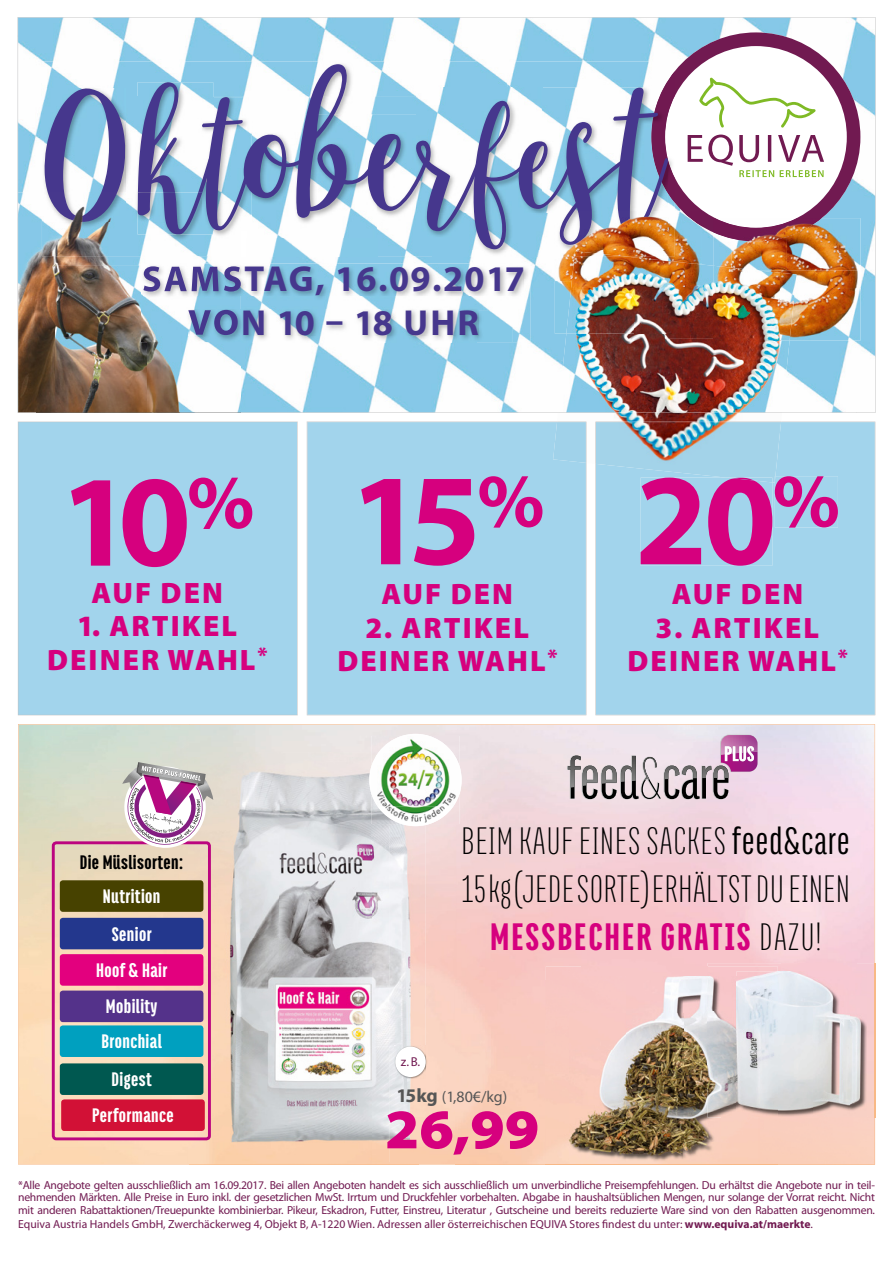
<style>
.page{position:relative;width:893px;height:1263px;background:#fff}
.page>*{position:absolute;margin:0;border:0;box-sizing:border-box;transform-origin:0 0}
.t1{font:700 131.1px "Myriad Pro";color:#d6007e}
.t2{font:101.25px "Malisia Script";color:#46378d}
.t3{font:900 semi-expanded 56.1px "Myriad Pro";color:#d6007e}
.t4{font:41.7px/47.8px "Titular";letter-spacing:.03em;color:#000;text-align:center}
.t5{font:700 36.3px/43.5px "Myriad Pro";letter-spacing:.04em;color:#46378d;text-align:center}
.t6{font:900 29.55px/33.5px "Myriad Pro";letter-spacing:.07em;color:#d6007e;text-align:center}
.t7{font:900 21.3px/36.3px "Titular";letter-spacing:.02em;color:#fff;text-align:center}
.t8{font:900 21.3px "Titular";letter-spacing:.02em;color:#000}
.t9{font:15.9px "Myriad Pro";color:#565656}
.t10{font:12.9px "Myriad Pro";color:#711a51}
.t11{font:11.7px/12.5px "Myriad Pro";color:#711a51;text-align:justify}
.s1{font-size:143.7px}
.s2{font-size:115.5px}
.s3{font-size:92.25px}
.s4{font-style:inherit}
.s5{font-weight:900;color:#d6007e}
.s6{font-weight:700;font-size:19.35px}
.s7{font-weight:700}
</style>
<div class="page">
<svg style="left:18px;top:724px;width:857px;height:440px"></svg>
<img style="left:189px;top:752px;width:182px;height:410px">
<img style="left:371px;top:824px;width:18px;height:338px">
<img style="left:389px;top:824px;width:37px;height:226px">
<img style="left:389px;top:1050px;width:18px;height:112px">
<img style="left:407px;top:1078px;width:19px;height:84px">
<img style="left:371px;top:806px;width:7px;height:18px">
<img style="left:453px;top:806px;width:7px;height:18px">
<img style="left:371px;top:736px;width:89px;height:70px">
<img style="left:378px;top:806px;width:75px;height:18px">
<svg style="left:567px;top:735px;width:190px;height:64px"></svg>
<svg style="left:18px;top:422px;width:280px;height:293px;fill:#a2d4ec"></svg>
<div style="left:307px;top:422px;width:279px;height:293px;background:#a2d4ec"></div>
<div style="left:595px;top:422px;width:280px;height:293px;background:#a2d4ec"></div>
<div style="left:52px;top:841px;width:159px;height:299px;border:3px solid #bb057f;border-radius:3px"></div>
<div style="left:60px;top:918px;width:143px;height:31px;background:#23378d;border-radius:3px"></div>
<div style="left:60px;top:954px;width:143px;height:32px;background:#e3007e;border-radius:3px"></div>
<div style="left:60px;top:1063px;width:143px;height:32px;background:#005850;border-radius:3px"></div>
<div style="left:60px;top:880px;width:143px;height:32px;background:#474200;border-radius:3px"></div>
<div style="left:60px;top:1025px;width:143px;height:32px;background:#00a0bf;border-radius:3px"></div>
<div style="left:60px;top:990px;width:143px;height:32px;background:#54328a;border-radius:3px"></div>
<div style="left:61px;top:1099px;width:144px;height:32px;background:#d21136;border-radius:3px"></div>
<svg style="left:121px;top:762px;width:92px;height:89px"></svg>
<img style="left:546px;top:966px;width:35px;height:54px">
<div style="left:581px;top:966px;width:155px;height:11px;background:#f8c7c8"></div>
<div style="left:546px;top:1020px;width:24px;height:108px;background:#f9cabc"></div>
<img style="left:742px;top:1117px;width:36px;height:47px">
<img style="left:546px;top:1128px;width:35px;height:36px">
<img style="left:581px;top:1161px;width:161px;height:3px">
<img style="left:570px;top:977px;width:113px;height:184px">
<img style="left:683px;top:977px;width:24px;height:110px">
<img style="left:683px;top:1087px;width:38px;height:74px">
<div style="left:721px;top:1117px;width:38px;height:44px;background:#facebb"></div>
<img style="left:874px;top:963px;width:2px;height:154px">
<img style="left:707px;top:963px;width:149px;height:8px">
<img style="left:856px;top:963px;width:18px;height:69px">
<img style="left:867px;top:1032px;width:7px;height:68px">
<img style="left:778px;top:1116px;width:59px;height:1px">
<img style="left:837px;top:1100px;width:37px;height:17px">
<img style="left:707px;top:977px;width:29px;height:105px">
<img style="left:707px;top:1082px;width:35px;height:35px">
<svg style="left:742px;top:1116px;width:36px;height:1px"></svg>
<img style="left:778px;top:971px;width:89px;height:145px">
<img style="left:736px;top:971px;width:42px;height:18px">
<img style="left:759px;top:989px;width:19px;height:127px">
<img style="left:736px;top:977px;width:23px;height:139px">
<img style="left:394px;top:1046px;width:33px;height:32px">
<div style="left:395px;top:1046px;width:31px;height:31px;background:#fff;border-radius:50%"></div>
<img style="left:37px;top:17px;width:839px;height:396px">
<img style="left:18px;top:17px;width:857px;height:19px">
<img style="left:18px;top:36px;width:19px;height:156px">
<img style="left:856px;top:36px;width:19px;height:377px">
<img style="left:241px;top:412px;width:317px;height:1px">
<img style="left:558px;top:412px;width:299px;height:1px">
<img style="left:18px;top:192px;width:19px;height:221px">
<img style="left:36px;top:412px;width:205px;height:1px">
<img style="left:558px;top:334px;width:107px;height:78px">
<img style="left:665px;top:339px;width:125px;height:73px">
<img style="left:665px;top:320px;width:48px;height:19px">
<img style="left:702px;top:265px;width:11px;height:55px">
<img style="left:713px;top:266px;width:67px;height:75px">
<img style="left:780px;top:273px;width:17px;height:68px">
<img style="left:566px;top:287px;width:136px;height:47px">
<img style="left:571px;top:256px;width:114px;height:31px">
<img style="left:685px;top:263px;width:17px;height:24px">
<img style="left:574px;top:251px;width:48px;height:5px">
<img style="left:614px;top:413px;width:168px;height:9px">
<img style="left:557px;top:421px;width:57px;height:6px">
<img style="left:586px;top:427px;width:1px;height:37px">
<img style="left:553px;top:422px;width:4px;height:41px">
<img style="left:557px;top:422px;width:29px;height:41px">
<div style="left:596px;top:464px;width:185px;height:19px;background:#a3d3e9"></div>
<img style="left:595px;top:422px;width:186px;height:42px">
<div style="left:641px;top:476px;width:197px;height:90px;background:#a2d4ec"></div>
<svg style="left:326px;top:321px;width:16px;height:3px"></svg>
<h2 class="t2" style="left:45px;top:100px;width:619px"><span class="s1">O</span><span class="s2">k</span><span class="s3">t</span><span class="s2">obe</span>rfest</h2>
<h3 class="t5" style="left:142px;top:258px;width:384px">SAMSTAG, 16.09.2017<br>VON 10 18 UHR</h3>
<h1 class="t1" style="left:60px;top:448px;width:196px">10<sup>%</sup></h1>
<h3 class="t6" style="left:91px;top:576px;width:133px">AUF DEN</h3>
<h3 class="t6" style="left:47px;top:610px;width:222px">1. ARTIKEL<br>DEINER WAHL<sup>*</sup></h3>
<h1 class="t1" style="left:350px;top:447px;width:196px">15<sup>%</sup></h1>
<h3 class="t6" style="left:382px;top:578px;width:133px">AUF DEN</h3>
<h3 class="t6" style="left:337px;top:611px;width:222px">2. ARTIKEL<br>DEINER WAHL<sup>*</sup></h3>
<h1 class="t1" style="left:635px;top:447px;width:207px">20<sup>%</sup></h1>
<h3 class="t6" style="left:672px;top:578px;width:133px">AUF DEN</h3>
<h3 class="t6" style="left:627px;top:611px;width:222px">3. ARTIKEL<br>DEINER WAHL<sup>*</sup></h3>
<h3 class="t8" style="left:80px;top:851px;width:105px">Die Müslisorten:</h3>
<h3 class="t7" style="left:103px;top:878px;width:59px">Nutrition</h3>
<h3 class="t7" style="left:96px;top:915px;width:73px">Senior<br>Hoof &amp; Hair</h3>
<h3 class="t7" style="left:106px;top:988px;width:53px">Mobility</h3>
<h3 class="t7" style="left:102px;top:1023px;width:62px">Bronchial</h3>
<h3 class="t7" style="left:112px;top:1061px;width:42px">Digest</h3>
<h3 class="t7" style="left:92px;top:1097px;width:83px">Performance</h3>
<p class="t10" style="left:401px;top:1053px;width:21px">z. B.</p>
<h3 class="t4" style="left:462px;top:816px;width:389px">BEIM KAUF EINES SACKES <span class="s4">feed&amp;care<br></span>15 kg (JEDE SORTE) ERHÄLTST DU EINEN<br><span class="s5">MESSBECHER GRATIS</span> DAZU!</h3>
<h3 class="t9" style="left:396px;top:1087px;width:112px"><span class="s6">15kg</span> (1,80€/kg)</h3>
<h3 class="t3" style="left:385px;top:1091px;width:156px">26,99</h3>
<p class="t11" style="left:18px;top:1178px;width:858px">*Alle Angebote gelten ausschließlich am 16.09.2017. Bei allen Angeboten handelt es sich ausschließlich um unverbindliche Preisempfehlungen. Du erhältst die Angebote nur in teil&shy;nehmenden Märkten. Alle Preise in Euro inkl. der gesetzlichen MwSt. Irrtum und Druckfehler vorbehalten. Abgabe in haushaltsüblichen Mengen, nur solange der Vorrat reicht. Nicht mit anderen Rabattaktionen/Treuepunkte kombinierbar. Pikeur, Eskadron, Futter, Einstreu, Literatur , Gutscheine und bereits reduzierte Ware sind von den Rabatten ausgenommen.</p>
<p class="t11" style="left:18px;top:1217px;width:796px">Equiva Austria Handels GmbH, Zwerchäckerweg 4, Objekt B, A-1220 Wien. Adressen aller österreichischen EQUIVA Stores ndest du unter: <span class="s7">www.equiva.at/maerkte</span>.</p>
</div>
